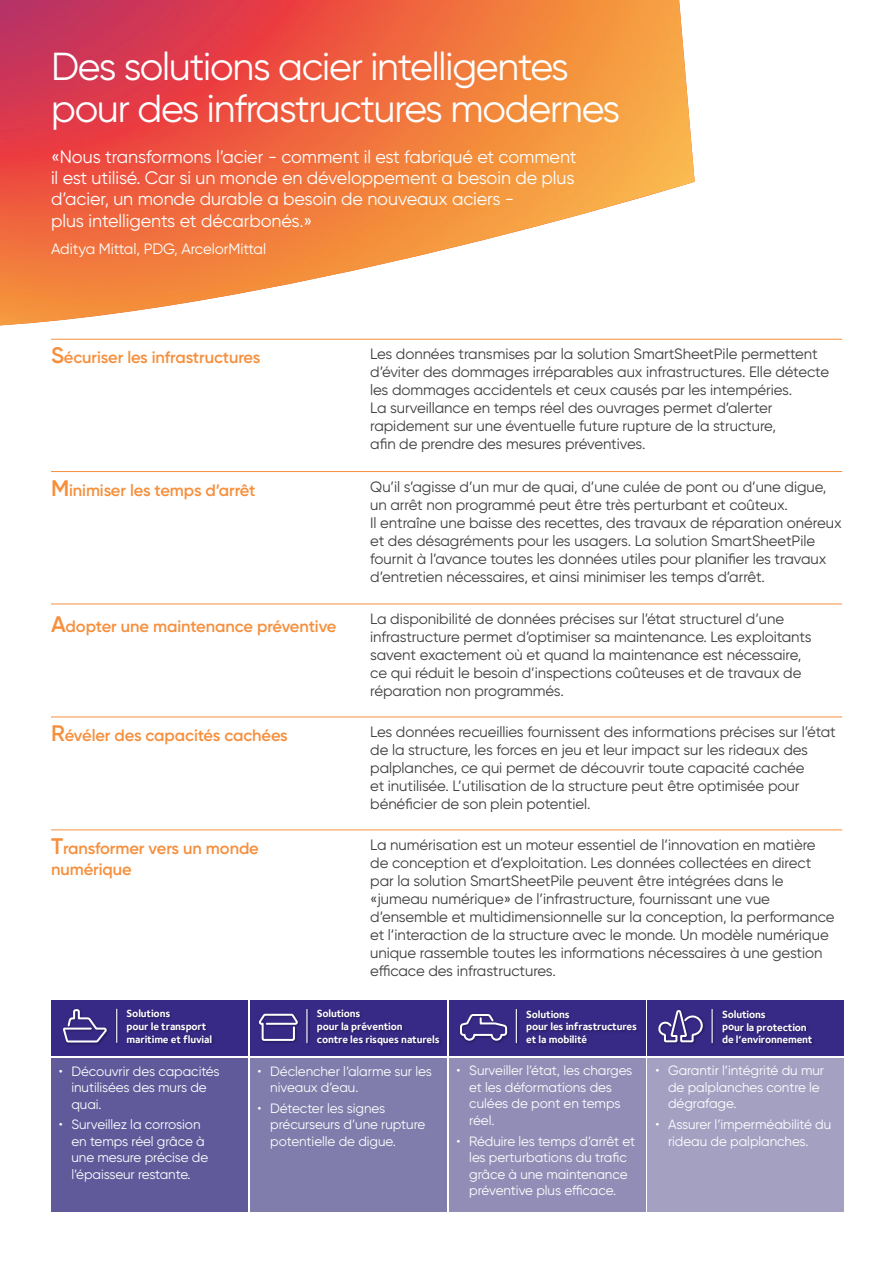
<style>
.page{position:relative;width:893px;height:1263px;background:#fff}
.page>*{position:absolute;margin:0;border:0;box-sizing:border-box;transform-origin:0 0}
.t1{font:39px/42px "Gilroy";letter-spacing:-.03em;color:#fff}
.t2{font:18px/21.5px "Gilroy";letter-spacing:-.005em;color:#fff}
.t3{font:600 16.5px/21px "Gilroy";letter-spacing:-.005em;color:#f68f3c}
.t4{font:15px/18px "Gilroy";letter-spacing:-.005em;color:#3e3e3f}
.t5{font:15px "Gilroy";letter-spacing:-.005em;color:#fff}
.t6{font:13.5px/16.5px "Gilroy";letter-spacing:-.005em;color:#fff}
.t7{font:700 10.65px/12.8px "Foundry Sterling";letter-spacing:-.015em;color:#fff}
.s1{font-size:22.5px}
</style>
<div class="page">
<img style="left:0;top:0;width:695px;height:326px">
<hr style="left:51px;top:471px;width:791px;height:1px;background:#f68f3c">
<hr style="left:51px;top:339px;width:791px;height:1px;background:#f68f3c">
<hr style="left:51px;top:604px;width:791px;height:1px;background:#f68f3c">
<hr style="left:51px;top:717px;width:791px;height:1px;background:#f68f3c">
<hr style="left:51px;top:829px;width:791px;height:1px;background:#f68f3c">
<div style="left:51px;top:1000px;width:197px;height:56px;background:#372986"></div>
<div style="left:250px;top:1000px;width:196px;height:56px;background:#372986"></div>
<div style="left:449px;top:1000px;width:196px;height:56px;background:#372986"></div>
<div style="left:648px;top:1000px;width:196px;height:56px;background:#372986"></div>
<img style="left:127px;top:1010px;width:87px;height:34px">
<img style="left:116px;top:1008px;width:3px;height:36px">
<hr style="left:116px;top:1009px;width:1px;height:33px;background:#fff">
<img style="left:66px;top:1043px;width:34px;height:2px">
<svg style="left:63px;top:1009px;width:46px;height:34px"></svg>
<img style="left:317px;top:1010px;width:124px;height:37px">
<img style="left:306px;top:1009px;width:4px;height:36px">
<hr style="left:306px;top:1009px;width:2px;height:34px;background:#fff">
<svg style="left:258px;top:1013px;width:41px;height:29px"></svg>
<img style="left:515px;top:1009px;width:4px;height:36px">
<hr style="left:516px;top:1009px;width:1px;height:34px;background:#fff">
<img style="left:468px;top:1027px;width:41px;height:16px">
<svg style="left:460px;top:1014px;width:48px;height:28px"></svg>
<img style="left:527px;top:1010px;width:111px;height:35px">
<img style="left:722px;top:1010px;width:92px;height:35px">
<img style="left:711px;top:1009px;width:3px;height:36px">
<hr style="left:712px;top:1009px;width:1px;height:34px;background:#fff">
<img style="left:665px;top:1021px;width:40px;height:23px">
<svg style="left:658px;top:1010px;width:45px;height:33px"></svg>
<div style="left:648px;top:1058px;width:196px;height:154px;background:#a4a0c2"></div>
<div style="left:51px;top:1058px;width:197px;height:154px;background:#605a9a"></div>
<div style="left:250px;top:1058px;width:196px;height:154px;background:#807cab"></div>
<div style="left:449px;top:1058px;width:196px;height:154px;background:#918db6"></div>
<h1 class="t1" style="left:51px;top:45px;width:571px">Des solutions acier intelligentes pour des infrastructures modernes</h1>
<p class="t2" style="left:51px;top:146px;width:527px">«Nous transformons l’acier - comment il est fabriqué et comment il est utilisé. Car si un monde en développement a besoin de plus d’acier, un monde durable a besoin de nouveaux aciers -<br>plus intelligents et décarbonés.»</p>
<p class="t5" style="left:51px;top:240px;width:217px">Aditya Mittal, PDG, ArcelorMittal</p>
<p class="t3" style="left:51px;top:347px;width:211px"><span class="s1">S</span>écuriser les infrastructures</p>
<p class="t3" style="left:51px;top:479px;width:206px"><span class="s1">M</span>inimiser les temps d’arrêt</p>
<p class="t4" style="left:370px;top:345px;width:460px">Les données transmises par la solution SmartSheetPile permettent d’éviter des dommages irréparables aux infrastructures. Elle détecte les dommages accidentels et ceux causés par les intempéries.<br>La surveillance en temps réel des ouvrages permet d’alerter rapidement sur une éventuelle future rupture de la structure,<br>afin de prendre des mesures préventives.</p>
<p class="t4" style="left:370px;top:477px;width:473px">Qu’il s’agisse d’un mur de quai, d’une culée de pont ou d’une digue, un arrêt non programmé peut être très perturbant et coûteux.<br>Il entraîne une baisse des recettes, des travaux de réparation onéreux et des désagréments pour les usagers. La solution SmartSheetPile fournit à l’avance toutes les données utiles pour planifier les travaux d’entretien nécessaires, et ainsi minimiser les temps d’arrêt.</p>
<p class="t4" style="left:370px;top:610px;width:443px">La disponibilité de données précises sur l’état structurel d’une infrastructure permet d’optimiser sa maintenance. Les exploitants savent exactement où et quand la maintenance est nécessaire, ce qui réduit le besoin d’inspections coûteuses et de travaux de réparation non programmés.</p>
<p class="t4" style="left:370px;top:723px;width:467px">Les données recueillies fournissent des informations précises sur l’état de la structure, les forces en jeu et leur impact sur les rideaux des palplanches, ce qui permet de découvrir toute capacité cachée<br>et inutilisée. L’utilisation de la structure peut être optimisée pour bénéficier de son plein potentiel.</p>
<p class="t4" style="left:370px;top:836px;width:466px">La numérisation est un moteur essentiel de l’innovation en matière de conception et d’exploitation. Les données collectées en direct par la solution SmartSheetPile peuvent être intégrées dans le «jumeau numérique» de l’infrastructure, fournissant une vue d’ensemble et multidimensionnelle sur la conception, la performance et l’interaction de la structure avec le monde. Un modèle numérique unique rassemble toutes les informations nécessaires à une gestion efficace des infrastructures.</p>
<p class="t7" style="left:317px;top:1007px;width:124px">Solutions<br>pour la prévention<br>contr les risques naturels</p>
<p class="t3" style="left:51px;top:616px;width:287px"><span class="s1">A</span>dopter une maintenance préventive</p>
<p class="t3" style="left:51px;top:725px;width:238px"><span class="s1">R</span>évéler des capacités cachées</p>
<p class="t3" style="left:51px;top:838px;width:209px"><span class="s1">T</span>ransformer vers un monde numérique</p>
<p class="t7" style="left:306px;top:1007px;width:124px">Solutions<br>pour la prévention<br>contre les risques naturels</p>
<p class="t7" style="left:307px;top:1007px;width:124px">Solutions<br>pour la prévention<br>contre les risques naturels</p>
<p class="t7" style="left:127px;top:1007px;width:87px">Solutions<br>pour le transport maritime et fluvial</p>
<p class="t7" style="left:722px;top:1008px;width:92px">Solutions<br>pour la protection de l‘environnement</p>
<p class="t7" style="left:129px;top:1007px;width:87px">Solutions<br>pour le transport maritime et fluvial</p>
<p class="t7" style="left:724px;top:1008px;width:92px">Solutions<br>pour la protection de l‘environnement</p>
<p class="t7" style="left:138px;top:1007px;width:87px">Solutions<br>pour le transport maritime et fluvial</p>
<p class="t7" style="left:733px;top:1008px;width:92px">Solutions<br>pour la protection de l‘environnement</p>
<p class="t7" style="left:525px;top:1007px;width:112px">Solutions<br>pour les infrastructures et la mobilité</p>
<p class="t7" style="left:526px;top:1007px;width:112px">Solutions<br>pour les infrastructures et la mobilité</p>
<p class="t7" style="left:536px;top:1007px;width:112px">Solutions<br>pour les infrastructures et la mobilité</p>
<p class="t6" style="left:71px;top:1062px;width:150px;text-indent:-13px">• Découvrir des capacités inutilisées des murs de quai.</p>
<p class="t6" style="left:71px;top:1116px;width:138px;text-indent:-13px">• Surveillez la corrosion en temps réel grâce à une mesure précise de l’épaisseur restante.</p>
<p class="t6" style="left:270px;top:1062px;width:163px;text-indent:-13px">• Déclencher l’alarme sur les niveaux d’eau.</p>
<p class="t6" style="left:270px;top:1100px;width:157px;text-indent:-13px">• Détecter les signes précurseurs d’une rupture potentielle de digue.</p>
<p class="t6" style="left:469px;top:1062px;width:165px;text-indent:-13px">• Surveiller l’état, les charges et les déformations des culées de pont en temps réel.</p>
<p class="t6" style="left:456px;top:1132px;width:180px;text-align:center">• Réduire les temps d’arrêt et les perturbations du trafic grâce à une maintenance préventive plus efficace.</p>
<p class="t6" style="left:668px;top:1062px;width:158px;text-indent:-13px">• Garantir l’intégrité du mur de palplanches contre le dégrafage.</p>
<p class="t6" style="left:668px;top:1116px;width:165px;text-indent:-13px">• Assurer l’imperméabilité du rideau de palplanches.</p>
</div>
